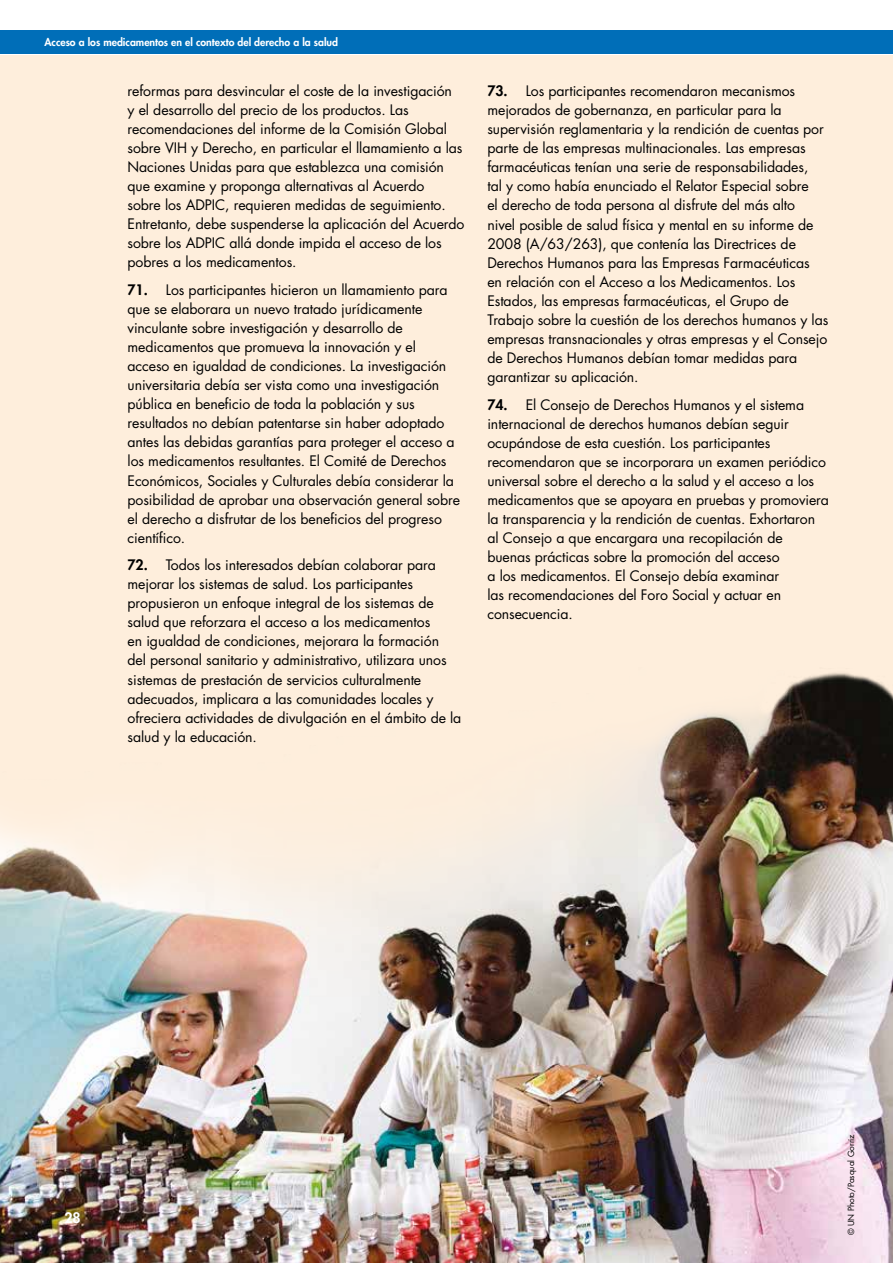
<style>
.page{position:relative;width:893px;height:1263px;background:#fff}
.page>*{position:absolute;margin:0;border:0;box-sizing:border-box;transform-origin:0 0}
.t1{font:14.1px/19px "Futura";letter-spacing:-.005em;color:#000}
.t2{font:800 14.1px "Futura";color:#fff}
.t3{font:800 10.5px "Futura";color:#fff}
.t4{font:8.25px "Futura";letter-spacing:-.005em;color:#000}
.s1{font-weight:800}
</style>
<div class="page">
<div style="left:0;top:31px;width:893px;height:23px;background:#006eb8"></div>
<div style="left:0;top:55px;width:893px;height:942px;background:#feeedc"></div>
<img style="left:0;top:673px;width:893px;height:590px">
<p class="t3" style="left:44px;top:35px;width:295px">Acceso a los medicamentos en el contexto del derecho a la salud</p>
<p class="t1" style="left:128px;top:81px;width:338px">reformas para desvincular el coste de la investigación<br>y el desarrollo del precio de los productos. Las recomendaciones del informe de la Comisión Global sobre VIH y Derecho, en particular el llamamiento a las Naciones Unidas para que establezca una comisión que examine y proponga alternativas al Acuerdo<br>sobre los ADPIC, requieren medidas de seguimiento.<br>Entretanto, debe suspenderse la aplicación del Acuerdo sobre los ADPIC allá donde impida el acceso de los pobres a los medicamentos.</p>
<p class="t1" style="left:128px;top:280px;width:334px"><span class="s1">71.</span> Los participantes hicieron un llamamiento para que se elaborara un nuevo tratado jurídicamente vinculante sobre investigación y desarrollo de medicamentos que promueva la innovación y el acceso en igualdad de condiciones. La investigación universitaria debía ser vista como una investigación pública en beneficio de toda la población y sus resultados no debían patentarse sin haber adoptado antes las debidas garantías para proteger el acceso a los medicamentos resultantes. El Comité de Derechos Económicos, Sociales y Culturales debía considerar la posibilidad de aprobar una observación general sobre el derecho a disfrutar de los beneficios del progreso científico.</p>
<p class="t1" style="left:128px;top:556px;width:335px"><span class="s1">72.</span> Todos los interesados debían colaborar para mejorar los sistemas de salud. Los participantes propusieron un enfoque integral de los sistemas de salud que reforzara el acceso a los medicamentos<br>en igualdad de condiciones, mejorara la formación<br>del personal sanitario y administrativo, utilizara unos sistemas de prestación de servicios culturalmente adecuados, implicara a las comunidades locales y ofreciera actividades de divulgación en el ámbito de la salud y la educación.</p>
<p class="t1" style="left:487px;top:82px;width:342px"><span class="s1">73.</span> Los participantes recomendaron mecanismos mejorados de gobernanza, en particular para la supervisión reglamentaria y la rendición de cuentas por parte de las empresas multinacionales. Las empresas farmacéuticas tenían una serie de responsabilidades,<br>tal y como había enunciado el Relator Especial sobre<br>el derecho de toda persona al disfrute del más alto<br>nivel posible de salud física y mental en su informe de 2008 (A/63/263), que contenía las Directrices de Derechos Humanos para las Empresas Farmacéuticas<br>en relación con el Acceso a los Medicamentos. Los Estados, las empresas farmacéuticas, el Grupo de Trabajo sobre la cuestión de los derechos humanos y las empresas transnacionales y otras empresas y el Consejo de Derechos Humanos debían tomar medidas para garantizar su aplicación.</p>
<p class="t1" style="left:487px;top:395px;width:343px"><span class="s1">74.</span> El Consejo de Derechos Humanos y el sistema internacional de derechos humanos debían seguir ocupándose de esta cuestión. Los participantes recomendaron que se incorporara un examen periódico universal sobre el derecho a la salud y el acceso a los medicamentos que se apoyara en pruebas y promoviera la transparencia y la rendición de cuentas. Exhortaron al Consejo a que encargara una recopilación de buenas prácticas sobre la promoción del acceso<br>a los medicamentos. El Consejo debía examinar<br>las recomendaciones del Foro Social y actuar en consecuencia.</p>
<p class="t2" style="left:65px;top:1209px;width:18px">28</p>
<p class="t4" style="left:846px;top:1235px;width:103px;rotate:-90deg">© UN Photo/Pasqual Gorriz</p>
</div>
